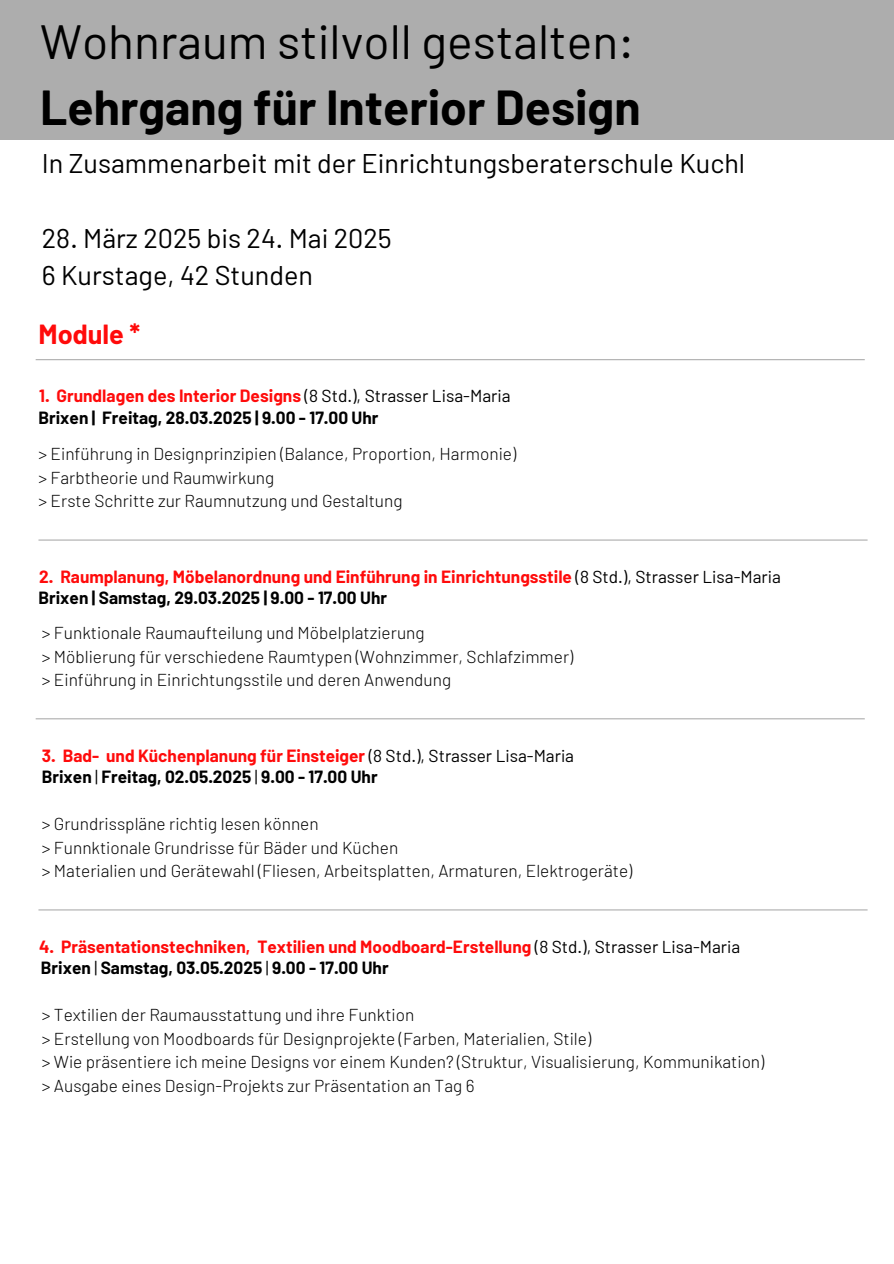
<style>
.page{position:relative;width:894px;height:1264px;background:#fff}
.page>*{position:absolute;margin:0;border:0;box-sizing:border-box;transform-origin:0 0}
.t1{font:48px/66.3px "Barlow";color:#000}
.t2{font:27px/37.2px "Barlow";color:#000}
.t3{font:700 27px "Barlow";color:#ff0b0b}
.t4{font:300 17.25px "Barlow";color:#000}
.t5{font:700 17.25px "Barlow";color:#ff0b0b}
.t6{font:700 17.25px "Barlow";color:#000}
.s1{font-weight:700}
.s2{font-weight:400;color:#000}
.s3{font-weight:400}
</style>
<div class="page">
<div style="left:0;top:0;width:893px;height:139px;background:#adadad"></div>
<hr style="left:36px;top:359px;width:828px;height:1px;background:#adadad">
<hr style="left:38px;top:539px;width:829px;height:1px;background:#adadad">
<hr style="left:36px;top:718px;width:828px;height:1px;background:#adadad">
<hr style="left:38px;top:909px;width:829px;height:1px;background:#adadad">
<h1 class="t1" style="left:40px;top:6px;width:601px">Wohnraum stilvoll gestalten:<br><span class="s1">Lehrgang für Interior Design</span></h1>
<h3 class="t2" style="left:42px;top:144px;width:704px">In Zusammenarbeit mit der Einrichtungsberaterschule Kuchl</h3>
<h3 class="t2" style="left:42px;top:218px;width:351px">28. März 2025 bis 24. Mai 2025<br>6 Kurstage, 42 Stunden</h3>
<h2 class="t3" style="left:38px;top:316px;width:103px">Module *</h2>
<p class="t5" style="left:39px;top:385px;width:473px">1. Grundlagen des Interior Designs <span class="s2">(8 Std.), Strasser Lisa-Maria</span></p>
<h4 class="t6" style="left:38px;top:406px;width:341px">Brixen | Freitag, 28.03.2025 | 9.00 - 17.00 Uhr</h4>
<p class="t4" style="left:38px;top:443px;width:479px">&gt; Einführung in Designprinzipien (Balance, Proportion, Harmonie)</p>
<p class="t4" style="left:38px;top:466px;width:237px">&gt; Farbtheorie und Raumwirkung</p>
<p class="t4" style="left:38px;top:490px;width:365px">&gt; Erste Schritte zur Raumnutzung und Gestaltung</p>
<p class="t5" style="left:39px;top:565px;width:743px">2. Raumplanung, Möbelanordnung und Einführung in Einrichtungsstile <span class="s2">(8 Std.), Strasser Lisa-Maria</span></p>
<h4 class="t6" style="left:38px;top:587px;width:350px">Brixen | Samstag, 29.03.2025 | 9.00 - 17.00 Uhr</h4>
<p class="t4" style="left:42px;top:621px;width:384px">&gt; Funktionale Raumaufteilung und Möbelplatzierung</p>
<p class="t4" style="left:42px;top:645px;width:533px">&gt; Möblierung für verschiedene Raumtypen (Wohnzimmer, Schlafzimmer)</p>
<p class="t4" style="left:42px;top:669px;width:411px">&gt; Einführung in Einrichtungsstile und deren Anwendung</p>
<p class="t5" style="left:42px;top:744px;width:533px">3. Bad- und Küchenplanung für Einsteiger <span class="s2">(8 Std.), Strasser Lisa-Maria</span></p>
<p class="t6" style="left:42px;top:765px;width:337px">Brixen <span class="s3">|</span> Freitag, 02.05.2025 <span class="s3">|</span> 9.00 - 17.00 Uhr</p>
<p class="t4" style="left:42px;top:812px;width:278px">&gt; Grundrisspläne richtig lesen können</p>
<p class="t4" style="left:42px;top:836px;width:358px">&gt; Funnktionale Grundrisse für Bäder und Küchen</p>
<p class="t4" style="left:42px;top:860px;width:592px">&gt; Materialien und Gerätewahl (Fliesen, Arbeitsplatten, Armaturen, Elektrogeräte)</p>
<p class="t5" style="left:39px;top:935px;width:702px">4. Präsentationstechniken, Textilien und Moodboard-Erstellung <span class="s2">(8 Std.), Strasser Lisa-Maria</span></p>
<p class="t6" style="left:41px;top:956px;width:349px">Brixen <span class="s3">|</span> Samstag, 03.05.2025 <span class="s3">|</span> 9.00 - 17.00 Uhr</p>
<p class="t4" style="left:42px;top:1003px;width:374px">&gt; Textilien der Raumausstattung und ihre Funktion</p>
<p class="t4" style="left:42px;top:1027px;width:550px">&gt; Erstellung von Moodboards für Designprojekte (Farben, Materialien, Stile)</p>
<p class="t4" style="left:42px;top:1051px;width:723px">&gt; Wie präsentiere ich meine Designs vor einem Kunden? (Struktur, Visualisierung, Kommunikation)</p>
<p class="t4" style="left:42px;top:1074px;width:434px">&gt; Ausgabe eines Design-Projekts zur Präsentation an Tag 6</p>
</div>
